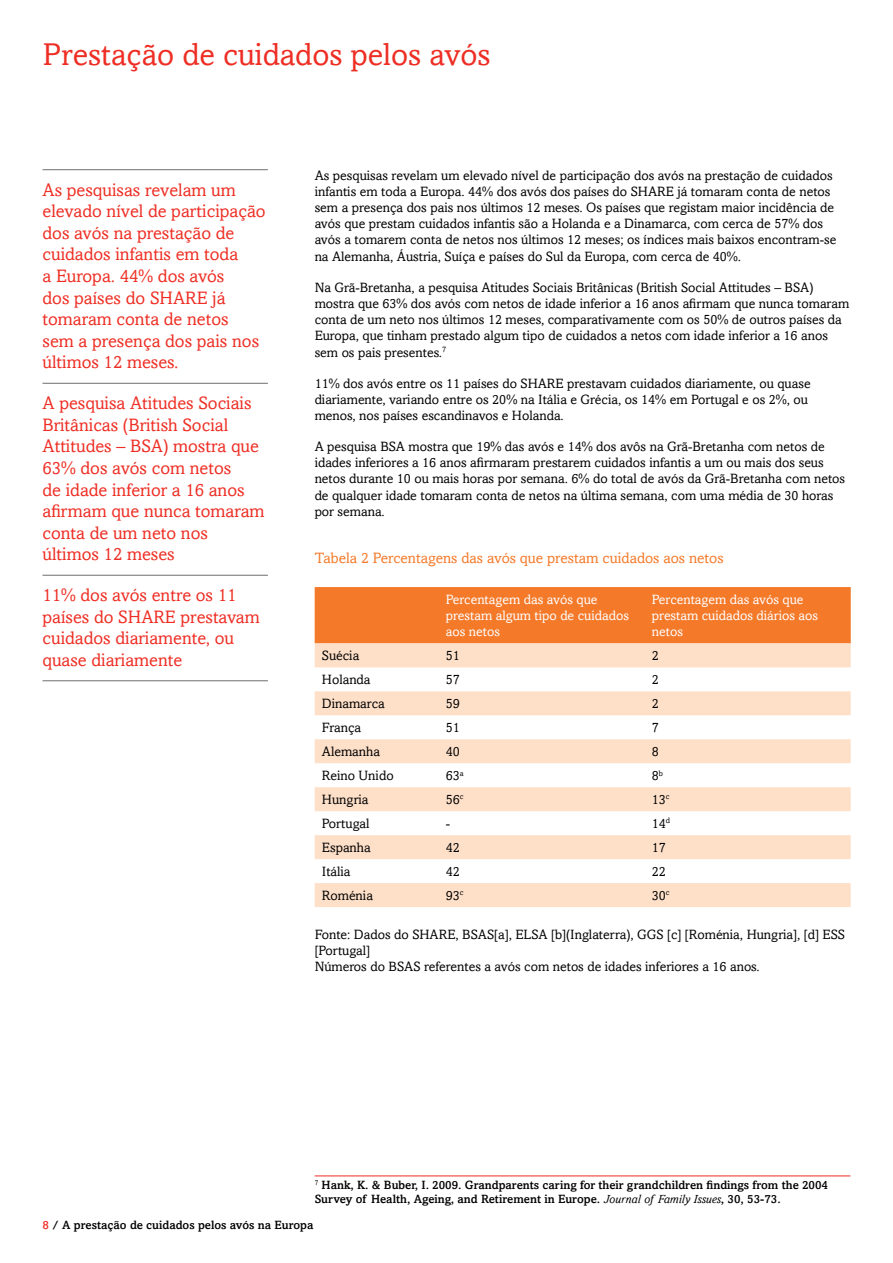
<style>
.page{position:relative;width:893px;height:1263px;background:#fff}
.page>*{position:absolute;margin:0;border:0;box-sizing:border-box;transform-origin:0 0}
.t1{font:31.5px "Amasis";color:#ee2e24}
.t2{font:18px/21.6px "Amasis";color:#ee2e24}
.t3{font:15px "Amasis";color:#f47929}
.t4{font:13.5px/16.2px "Amasis";color:#000}
.t5{font:13.5px/16.2px "Amasis";color:#fff}
.t6{font:500 12px/14.4px "Amasis";color:#000}
.s1{font-weight:400;font-style:italic}
.s2{color:#ee2e24}
</style>
<div class="page">
<hr style="left:315px;top:1175px;width:535px;height:1px;background:#ee2e24">
<div style="left:315px;top:587px;width:536px;height:56px;background:#f47929"></div>
<svg style="left:315px;top:643px;width:536px;height:264px;fill:#fee0c9"></svg>
<hr style="left:43px;top:169px;width:225px;height:1px;background:#6d6e71">
<hr style="left:43px;top:383px;width:225px;height:1px;background:#6d6e71">
<hr style="left:43px;top:575px;width:225px;height:1px;background:#6d6e71">
<hr style="left:43px;top:680px;width:225px;height:1px;background:#6d6e71">
<h1 class="t1" style="left:43px;top:36px;width:449px">Prestação de cuidados pelos avós</h1>
<h2 class="t2" style="left:43px;top:179px;width:225px">As pesquisas revelam um elevado nível de participação dos avós na prestação de cuidados infantis em toda<br>a Europa. 44% dos avós<br>dos países do SHARE já tomaram conta de netos<br>sem a presença dos pais nos últimos 12 meses.</h2>
<h2 class="t2" style="left:43px;top:392px;width:224px">A pesquisa Atitudes Sociais<br>Britânicas (British Social<br>Attitudes – BSA) mostra que<br>63% dos avós com netos<br>de idade inferior a 16 anos afirmam que nunca tomaram conta de um neto nos últimos 12 meses</h2>
<h2 class="t2" style="left:43px;top:584px;width:219px">11% dos avós entre os 11 países do SHARE prestavam cuidados diariamente, ou quase diariamente</h2>
<p class="t4" style="left:315px;top:167px;width:523px">As pesquisas revelam um elevado nível de participação dos avós na prestação de cuidados infantis em toda a Europa. 44% dos avós dos países do SHARE já tomaram conta de netos sem a presença dos pais nos últimos 12 meses. Os países que registam maior incidência de avós que prestam cuidados infantis são a Holanda e a Dinamarca, com cerca de 57% dos avós a tomarem conta de netos nos últimos 12 meses; os índices mais baixos encontram-se na Alemanha, Áustria, Suíça e países do Sul da Europa, com cerca de 40%.</p>
<p class="t4" style="left:315px;top:279px;width:536px">Na Grã-Bretanha, a pesquisa Atitudes Sociais Britânicas (British Social Attitudes – BSA) mostra que 63% dos avós com netos de idade inferior a 16 anos afirmam que nunca tomaram conta de um neto nos últimos 12 meses, comparativamente com os 50% de outros países da Europa, que tinham prestado algum tipo de cuidados a netos com idade inferior a 16 anos sem os pais presentes.<sup>7</sup></p>
<p class="t4" style="left:315px;top:375px;width:497px">11% dos avós entre os 11 países do SHARE prestavam cuidados diariamente, ou quase diariamente, variando entre os 20% na Itália e Grécia, os 14% em Portugal e os 2%, ou menos, nos países escandinavos e Holanda.</p>
<p class="t4" style="left:315px;top:438px;width:532px">A pesquisa BSA mostra que 19% das avós e 14% dos avôs na Grã-Bretanha com netos de idades inferiores a 16 anos afirmaram prestarem cuidados infantis a um ou mais dos seus netos durante 10 ou mais horas por semana. 6% do total de avós da Grã-Bretanha com netos de qualquer idade tomaram conta de netos na última semana, com uma média de 30 horas por semana.</p>
<p class="t3" style="left:315px;top:549px;width:410px">Tabela 2 Percentagens das avós que prestam cuidados aos netos</p>
<p class="t5" style="left:446px;top:591px;width:185px">Percentagem das avós que prestam algum tipo de cuidados aos netos</p>
<p class="t5" style="left:652px;top:591px;width:168px">Percentagem das avós que prestam cuidados diários aos netos</p>
<p class="t4" style="left:322px;top:647px;width:39px">Suécia</p>
<p class="t4" style="left:446px;top:647px;width:16px">51</p>
<p class="t4" style="left:652px;top:647px;width:9px">2</p>
<p class="t4" style="left:322px;top:671px;width:50px">Holanda</p>
<p class="t4" style="left:446px;top:671px;width:16px">57</p>
<p class="t4" style="left:652px;top:671px;width:9px">2</p>
<p class="t4" style="left:322px;top:695px;width:64px">Dinamarca</p>
<p class="t4" style="left:446px;top:695px;width:16px">59</p>
<p class="t4" style="left:652px;top:695px;width:9px">2</p>
<p class="t4" style="left:322px;top:719px;width:41px">França</p>
<p class="t4" style="left:446px;top:719px;width:16px">51</p>
<p class="t4" style="left:652px;top:719px;width:9px">7</p>
<p class="t4" style="left:322px;top:743px;width:60px">Alemanha</p>
<p class="t4" style="left:446px;top:743px;width:16px">40</p>
<p class="t4" style="left:652px;top:743px;width:9px">8</p>
<p class="t4" style="left:322px;top:767px;width:73px">Reino Unido</p>
<p class="t4" style="left:446px;top:767px;width:19px">63<sup>a</sup></p>
<p class="t4" style="left:652px;top:767px;width:13px">8<sup>b</sup></p>
<p class="t4" style="left:322px;top:791px;width:48px">Hungria</p>
<p class="t4" style="left:446px;top:791px;width:19px">56<sup>c</sup></p>
<p class="t4" style="left:652px;top:791px;width:19px">13<sup>c</sup></p>
<p class="t4" style="left:322px;top:815px;width:49px">Portugal</p>
<p class="t4" style="left:446px;top:815px;width:6px">-</p>
<p class="t4" style="left:652px;top:815px;width:20px">14<sup>d</sup></p>
<p class="t4" style="left:322px;top:839px;width:50px">Espanha</p>
<p class="t4" style="left:446px;top:839px;width:16px">42</p>
<p class="t4" style="left:652px;top:839px;width:16px">17</p>
<p class="t4" style="left:322px;top:863px;width:30px">Itália</p>
<p class="t4" style="left:446px;top:863px;width:16px">42</p>
<p class="t4" style="left:652px;top:863px;width:16px">22</p>
<p class="t4" style="left:322px;top:887px;width:53px">Roménia</p>
<p class="t4" style="left:446px;top:887px;width:19px">93<sup>c</sup></p>
<p class="t4" style="left:652px;top:887px;width:19px">30<sup>c</sup></p>
<p class="t4" style="left:315px;top:926px;width:532px">Fonte: Dados do SHARE, BSAS[a], ELSA [b](Inglaterra), GGS [c] [Roménia, Hungria], [d] ESS [Portugal]<br>Números do BSAS referentes a avós com netos de idades inferiores a 16 anos.</p>
<p class="t6" style="left:315px;top:1177px;width:515px"><sup>7</sup> Hank, K. &amp; Buber, I. 2009. Grandparents caring for their grandchildren findings from the 2004<br>Survey of Health, Ageing, and Retirement in Europe. <span class="s1">Journal of Family Issues</span>, 30, 53-73.</p>
<p class="t6" style="left:43px;top:1217px;width:273px"><span class="s2">8</span> / A prestação de cuidados pelos avós na Europa</p>
</div>
